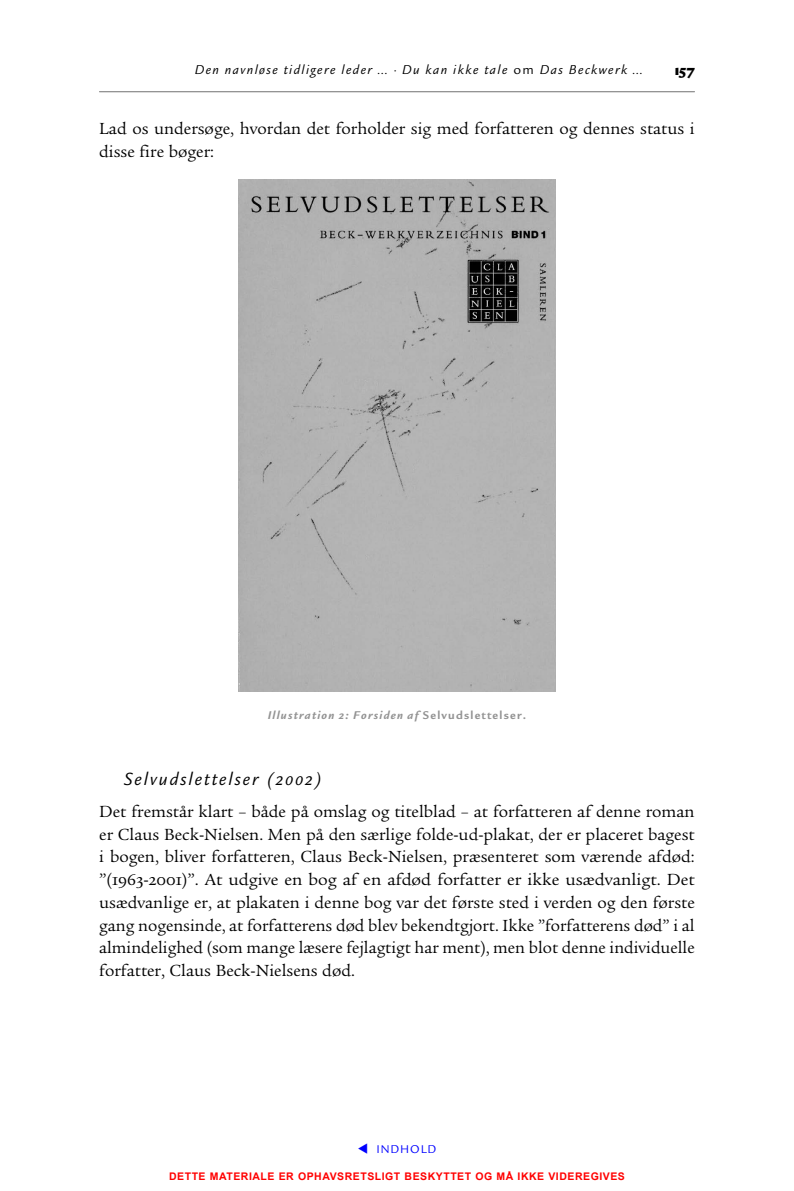
<style>
.page{position:relative;width:794px;height:1191px;background:#fff}
.page>*{position:absolute;margin:0;border:0;box-sizing:border-box;transform-origin:0 0}
.H3_mellem_rubrik{font:italic 19.25px "Legacy Sans Os F";letter-spacing:.1em;color:#000}
.brød{font:17.5px/22.8px "Legacy Serif Os F";color:#000;text-align:justify}
.brød_luft_over{font:17.5px/22.8px "Legacy Serif Os F";color:#000}
.t1{font:15.75px "Legacy Sans Ultra Os F";color:#000}
.t2{font:italic 14px "Legacy Sans Os F";letter-spacing:.1em;color:#000}
.figurtekst{font:italic 700 12.25px "Legacy Sans Os F";letter-spacing:.1em;color:#939393}
.t3{font:12.25px "Legacy Sans Os F";letter-spacing:.075em;color:#00f}
.t4{font:700 10.5px "Arial";letter-spacing:.05em;color:#f00}
.s1{font-style:normal}
</style>
<div class="page">
<hr style="left:99px;top:91px;width:595px;height:1px;background:#939393">
<div style="left:239px;top:179px;width:316px;height:512px;background:#b3b3b3"></div>
<p class="t2" style="left:195px;top:62px;width:450px">Den navnløse tidligere leder … · Du kan ikke tale <span class="s1">om</span> Das Beckwerk …</p>
<p class="t1" style="left:675px;top:61px;width:21px">157</p>
<p class="brød_luft_over" style="left:99px;top:117px;width:597px">Lad os undersøge, hvordan det forholder sig med forfatteren og dennes status i disse fire bøger:</p>
<p class="figurtekst" style="left:268px;top:708px;width:260px">Illustration 2: Forsiden af <span class="s1">Selvudslettelser.</span></p>
<p class="H3_mellem_rubrik" style="left:124px;top:768px;width:199px">Selvudslettelser (2002)</p>
<p class="brød" style="left:99px;top:800px;width:597px">Det fremstår klart – både på omslag og titelblad – at forfatteren af denne roman er Claus Beck-Nielsen. Men på den særlige folde-ud-plakat, der er placeret bagest i bogen, bliver forfatteren, Claus Beck-Nielsen, præsenteret som værende afdød: ”(1963‑2001)”. At udgive en bog af en afdød forfatter er ikke usædvanligt. Det usædvanlige er, at plakaten i denne bog var det første sted i verden og den første gang nogensinde, at forfatterens død blev bekendtgjort. Ikke ”forfatterens død” i al almindelighed (som mange læsere fejlagtigt har ment), men blot denne individuelle forfatter, Claus Beck-Nielsens død.</p>
<p class="t3" style="left:358px;top:1142px;width:80px">▼ INDHOLD</p>
<p class="t4" style="left:169px;top:1169px;width:457px">DETTE MATERIALE ER OPHAVSRETSLIGT BESKYTTET OG MÅ IKKE VIDEREGIVES</p>
</div>
